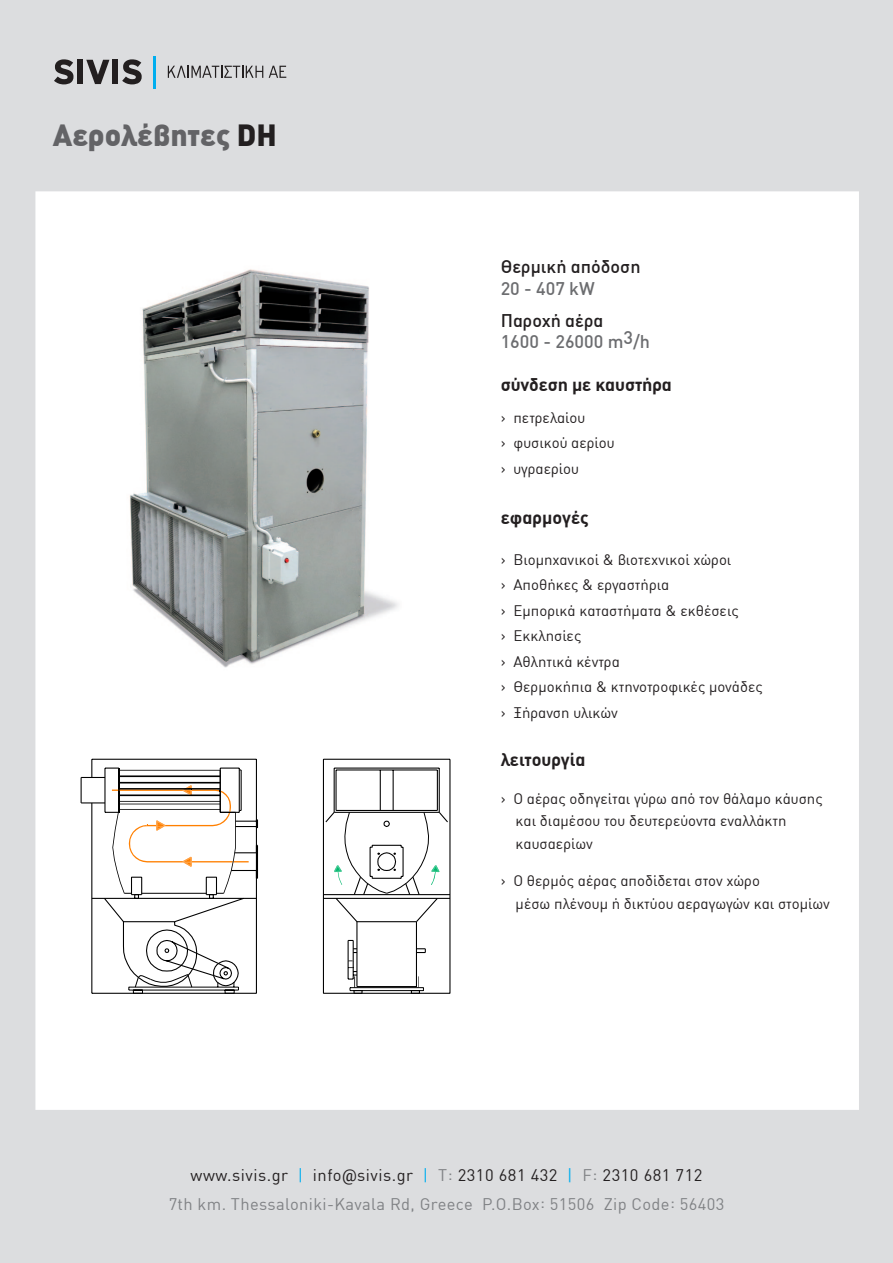
<style>
.page{position:relative;width:893px;height:1263px;background:#dcdddf}
.page>*{position:absolute;margin:0;border:0;box-sizing:border-box;transform-origin:0 0}
.t1{font:900 30px "DIN Greek";color:#636366}
.t2{font:700 18px "DIN Greek";letter-spacing:-.005em;color:#231f20}
.t3{font:500 18px "DIN Greek";color:#231f20}
.t4{font:500 18px "DIN Greek";color:#6c6d70}
.t5{font:16.5px/28.5px "DIN Greek";letter-spacing:.02em;color:#808285;text-align:center}
.t6{font:15px/25.5px "DIN Greek";color:#231f20}
.s1{color:#231f20}
.s2{color:#00aeef}
.s3{font-family:"Roboto";color:#231f20}
</style>
<div class="page">
<div style="left:35px;top:191px;width:824px;height:919px;background:#fff"></div>
<svg style="left:54px;top:59px;width:19px;height:25px"></svg>
<div style="left:77px;top:60px;width:6px;height:24px;background:#231f20"></div>
<svg style="left:86px;top:60px;width:23px;height:24px"></svg>
<div style="left:112px;top:60px;width:6px;height:24px;background:#231f20"></div>
<svg style="left:122px;top:59px;width:20px;height:25px"></svg>
<hr style="left:154px;top:56px;width:2px;height:33px;background:#00aeef">
<svg style="left:168px;top:66px;width:95px;height:12px"></svg>
<svg style="left:269px;top:66px;width:17px;height:12px"></svg>
<svg style="left:91px;top:758px;width:360px;height:236px;background:#e3e3e3"></svg>
<svg style="left:104px;top:767px;width:336px;height:220px;background:#dfdfdf"></svg>
<svg style="left:349px;top:980px;width:75px;height:14px"></svg>
<hr style="left:118px;top:768px;width:1px;height:44px;background:#000">
<svg style="left:358px;top:776px;width:93px;height:204px;background:#eaeaea"></svg>
<svg style="left:165px;top:769px;width:260px;height:192px;background:#eee"></svg>
<svg style="left:80px;top:776px;width:278px;height:204px;background:#eee"></svg>
<svg style="left:128px;top:960px;width:111px;height:34px;background:#c8c8c8"></svg>
<svg style="left:112px;top:785px;width:337px;height:138px;background:#edebea"></svg>
<img style="left:51px;top:217px;width:419px;height:495px">
<h1 class="t1" style="left:53px;top:117px;width:225px">Αερολέβητες <span class="s1">DH</span></h1>
<p class="t3" style="left:501px;top:256px;width:141px">Θερμική απόδοση</p>
<p class="t4" style="left:501px;top:278px;width:96px">20 - 407 kW</p>
<p class="t3" style="left:501px;top:310px;width:104px">Παροχή αέρα</p>
<p class="t4" style="left:501px;top:331px;width:151px">1600 - 26000 m3/h</p>
<p class="t2" style="left:501px;top:374px;width:173px">σύνδεση με καυστήρα</p>
<p class="t6" style="left:501px;top:404px;width:115px">› πετρελαίου<br>› φυσικού αερίου › υγραερίου</p>
<p class="t2" style="left:501px;top:507px;width:90px">εφαρμογές</p>
<p class="t6" style="left:501px;top:546px;width:264px">› Βιομηχανικοί &amp; βιοτεχνικοί χώροι<br>› Αποθήκες &amp; εργαστήρια<br>› Εμπορικά καταστήματα &amp; εκθέσεις<br>› Εκκλησίες<br>› Αθλητικά κέντρα<br>› Θερμοκήπια &amp; κτηνοτροφικές μονάδες › Ξήρανση υλικών</p>
<p class="t2" style="left:501px;top:749px;width:87px">λειτουργία</p>
<p class="t6" style="left:516px;top:787px;width:309px;line-height:22.5px;text-indent:-15px">› O αέρας οδηγείται γύρω από τον θάλαμο κάυσης και διαμέσου του δευτερεύοντα εναλλάκτη καυσαερίων</p>
<p class="t6" style="left:516px;top:869px;width:316px;line-height:22.5px;text-indent:-15px">› Ο θερμός αέρας αποδίδεται στον χώρο<br>μέσω πλένουμ ή δικτύου αεραγωγών και στομίων</p>
<p class="t5" style="left:169px;top:1161px;width:557px"><span class="s1">www.sivis.gr</span> <span class="s2">|</span> <span class="s1">info</span><span class="s3">@</span><span class="s1">sivis.gr</span> <span class="s2">|</span> T: <span class="s1">2310 681 432</span> <span class="s2">|</span> F: <span class="s1">2310 681 712<br></span>7th km. Thessaloniki-Kavala Rd, Greece P.O.Box: 51506 Zip Code: 56403</p>
</div>
